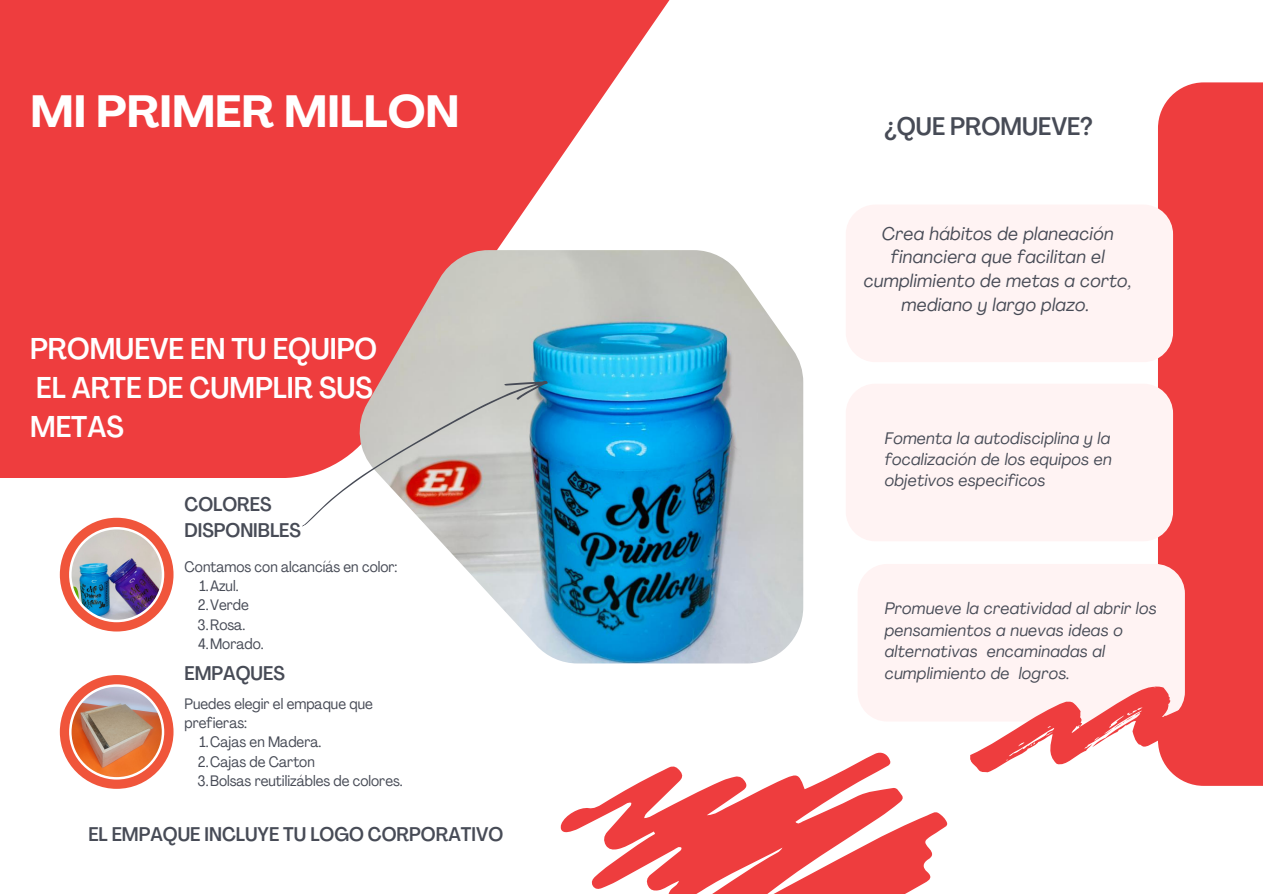
<style>
.page{position:relative;width:1263px;height:894px;background:#fff}
.page>*{position:absolute;margin:0;border:0;box-sizing:border-box;transform-origin:0 0}
.t1{font:700 44.55px "Agrandir";color:#fff}
.t2{font:500 condensed 29.7px/38.5px "Agrandir";color:#fff}
.t3{font:500 condensed 25.05px "Agrandir";color:#474b56}
.t4{font:500 condensed 19.5px/25.8px "Agrandir";color:#474b56}
.t5{font:italic 18.15px/23.5px "Agrandir";letter-spacing:.02em;color:#474b56;text-align:center}
.t6{font:italic 16.5px/21.3px "Agrandir";letter-spacing:.02em;color:#474b56;text-align:justify}
.t7{font:condensed 15px/19px "Agrandir";color:#474b56}
</style>
<div class="page">
<svg style="left:0;top:0;width:670px;height:478px;background:#ef4d4e"></svg>
<svg style="left:560px;top:752px;width:388px;height:141px;fill:#ee3d3e"></svg>
<img style="left:60px;top:517px;width:114px;height:114px">
<svg style="left:60px;top:675px;width:114px;height:113px"></svg>
<div style="left:1158px;top:82px;width:105px;height:703px;background:#ee3d3e"></div>
<div style="left:858px;top:563px;width:327px;height:158px;background:#fff3f3;border-radius:30px"></div>
<div style="left:846px;top:383px;width:327px;height:158px;background:#fff3f3;border-radius:30px"></div>
<div style="left:846px;top:204px;width:327px;height:158px;background:#fff3f3;border-radius:30px"></div>
<svg style="left:970px;top:661px;width:272px;height:125px"></svg>
<img style="left:360px;top:250px;width:443px;height:413px">
<svg style="left:285px;top:366px;width:271px;height:160px"></svg>
<p class="t1" style="left:30px;top:93px;width:431px">MI PRIMER MILLON</p>
<p class="t2" style="left:30px;top:332px;width:348px">PROMUEVE EN TU EQUIPO<br>EL ARTE DE CUMPLIR SUS<br>METAS</p>
<p class="t4" style="left:185px;top:493px;width:118px">COLORES<br>DISPONIBLES</p>
<p class="t7" style="left:185px;top:558px;width:214px">Contamos con alcancíás en color:</p>
<p class="t7" style="left:199px;top:577px;width:41px">1.Azul.</p>
<p class="t7" style="left:198px;top:597px;width:52px">2.Verde</p>
<p class="t7" style="left:198px;top:616px;width:49px">3.Rosa.</p>
<p class="t7" style="left:198px;top:635px;width:67px">4.Morado.</p>
<p class="t4" style="left:185px;top:662px;width:102px">EMPAQUES</p>
<p class="t7" style="left:185px;top:695px;width:190px">Puedes elegir el empaque que prefieras:</p>
<p class="t7" style="left:199px;top:734px;width:123px">1.Cajas en Madera.</p>
<p class="t7" style="left:198px;top:753px;width:118px">2.Cajas de Carton</p>
<p class="t7" style="left:198px;top:772px;width:207px">3.Bolsas reutilizábles de colores.</p>
<p class="t4" style="left:88px;top:822px;width:416px">EL EMPAQUE INCLUYE TU LOGO CORPORATIVO</p>
<p class="t3" style="left:885px;top:116px;width:209px">¿QUE PROMUEVE?</p>
<p class="t5" style="left:864px;top:223px;width:270px">Crea hábitos de planeación financiera que facilitan el cumplimiento de metas a corto, mediano y largo plazo.</p>
<p class="t6" style="left:885px;top:428px;width:228px">Fomenta la autodisciplina y la focalización de los equipos en objetivos especificos</p>
<p class="t6" style="left:885px;top:599px;width:273px;text-align:left">Promueve la creatividad al abrir los pensamientos a nuevas ideas o alternativas encaminadas al cumplimiento de logros.</p>
</div>
